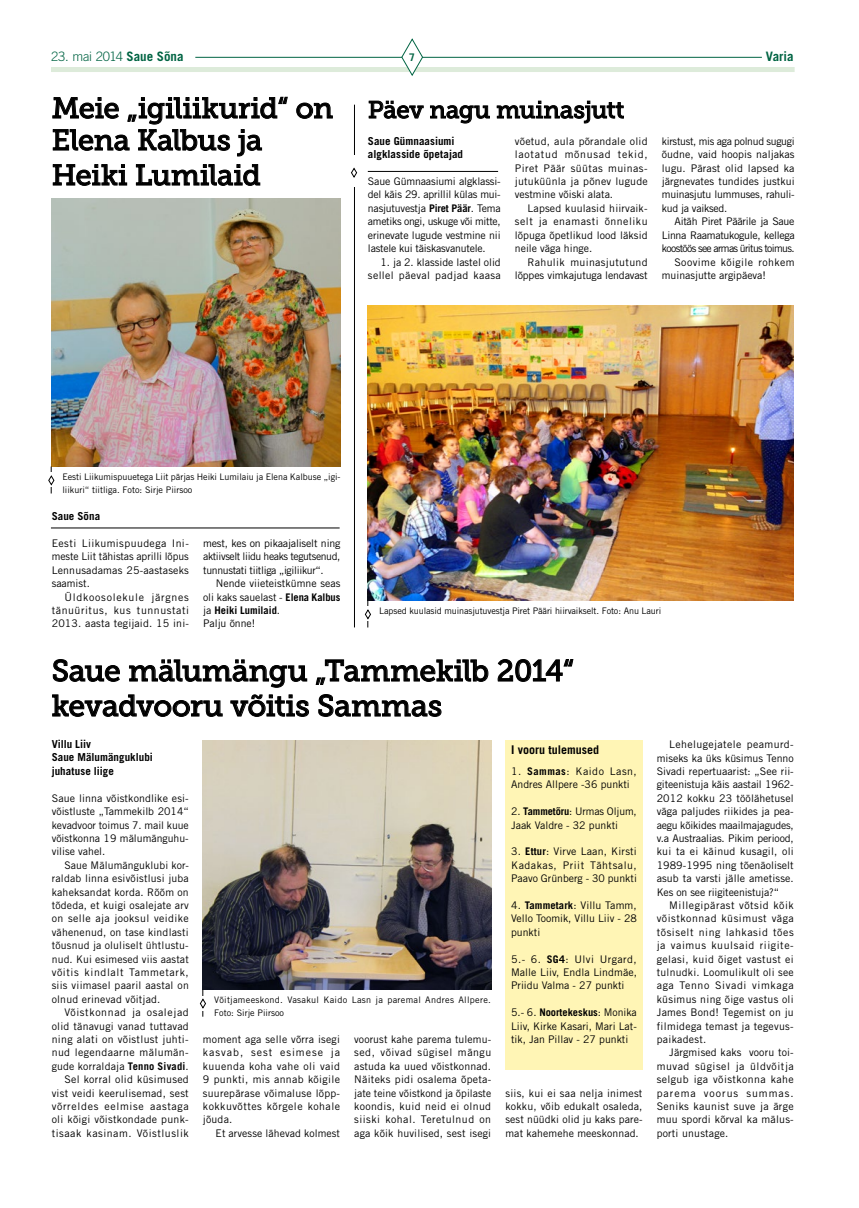
<style>
.page{position:relative;width:859px;height:1208px;background:#fff}
.page>*{position:absolute;margin:0;border:0;box-sizing:border-box;transform-origin:0 0}
.t1{font:30px/35px "Museo Slab 500";letter-spacing:-.01em;color:#000}
.t2{font:29px/32px "Museo Slab 500";letter-spacing:-.015em;color:#000}
.t3{font:24px "Museo Slab 500";letter-spacing:-.005em;color:#000}
.t4{font:300 13px "Trade Gothic LT Std";letter-spacing:-.02em;color:#006443}
.t5{font:700 13px "Trade Gothic LT Std";letter-spacing:-.005em;color:#006443}
.t6{font:700 12px "Trade Gothic LT Std";color:#000}
.t7{font:700 11px/13.4px "Trade Gothic LT Std";letter-spacing:.005em;color:#000}
.t8{font:10.5px/13.4px "Trade Gothic LT Std";letter-spacing:.01em;color:#000;text-align:justify}
.t9{font:10.5px/13.4px "Trade Gothic LT Std";letter-spacing:.03em;color:#000;text-align:right}
.t10{font:10.5px/13.4px "Trade Gothic LT Std";letter-spacing:.035em;color:#000;text-align:right}
.t11{font:10.5px/13.4px "Trade Gothic LT Std";letter-spacing:-.015em;color:#000;text-align:right}
.t12{font:10.5px "Trade Gothic LT Std";letter-spacing:-.06em;color:#000}
.t13{font:10.5px "Trade Gothic LT Std";letter-spacing:-.03em;color:#000}
.t14{font:10.5px "Trade Gothic LT Std";letter-spacing:-.025em;color:#000}
.t15{font:700 10.5px "Trade Gothic LT Std";color:#006443}
.t16{font:9px/13.4px "Trade Gothic LT Std";color:#000}
.t17{font:9px/13.4px "Trade Gothic LT Std";letter-spacing:.03em;color:#000}
.s1{font-weight:700}
</style>
<div class="page">
<hr style="left:195px;top:57px;width:567px;height:1px;background:#006443">
<div style="left:51px;top:67px;width:744px;height:5px;background:#ddebda"></div>
<svg style="left:401px;top:38px;width:22px;height:38px"></svg>
<svg style="left:368px;top:100px;width:122px;height:24px"></svg>
<svg style="left:496px;top:100px;width:128px;height:24px"></svg>
<svg style="left:296px;top:102px;width:37px;height:17px"></svg>
<svg style="left:52px;top:96px;width:236px;height:61px"></svg>
<svg style="left:52px;top:164px;width:76px;height:22px"></svg>
<svg style="left:135px;top:164px;width:126px;height:22px"></svg>
<img style="left:51px;top:198px;width:289px;height:268px">
<svg style="left:52px;top:659px;width:68px;height:23px"></svg>
<svg style="left:129px;top:659px;width:179px;height:29px"></svg>
<svg style="left:315px;top:659px;width:174px;height:26px"></svg>
<svg style="left:497px;top:659px;width:77px;height:23px"></svg>
<svg style="left:52px;top:694px;width:171px;height:23px"></svg>
<svg style="left:230px;top:694px;width:79px;height:23px"></svg>
<svg style="left:318px;top:694px;width:124px;height:23px"></svg>
<img style="left:203px;top:740px;width:288px;height:249px">
<svg style="left:200px;top:989px;width:6px;height:27px"></svg>
<div style="left:505px;top:740px;width:137px;height:329px;background:#fff5b5"></div>
<hr style="left:354px;top:105px;width:1px;height:522px;background:#000">
<svg style="left:48px;top:466px;width:7px;height:27px"></svg>
<svg style="left:365px;top:600px;width:6px;height:27px"></svg>
<img style="left:368px;top:306px;width:426px;height:294px">
<hr style="left:51px;top:528px;width:289px;height:1px;background:#000">
<hr style="left:368px;top:171px;width:130px;height:1px;background:#000">
<div style="left:354px;top:155px;width:8px;height:32px;background:#fff"></div>
<svg style="left:351px;top:167px;width:6px;height:11px"></svg>
<p class="t4" style="left:51px;top:48px;width:134px">23. mai 2014 <span class="s1">Saue Sõna</span></p>
<p class="t15" style="left:409px;top:51px;width:7px">7</p>
<p class="t5" style="left:766px;top:48px;width:29px">Varia</p>
<h3 class="t3" style="left:368px;top:96px;width:258px">Päev nagu muinasjutt</h3>
<p class="t7" style="left:368px;top:134px;width:97px">Saue Gümnaasiumi algklasside õpetajad</p>
<p class="t8" style="left:368px;top:174px;width:134px">Saue Gümnaasiumi algklassi&shy;del käis 29. aprillil külas mui&shy;nasjutuvestja <span class="s1">Piret Päär</span>. Tema ametiks ongi, uskuge või mitte, erinevate lugude vestmine nii lastele kui täiskasvanutele.</p>
<p class="t10" style="left:368px;top:255px;width:134px">1. ja 2. klasside lastel olid sellel päeval padjad kaasa</p>
<h2 class="t2" style="left:52px;top:92px;width:283px">Meie „igiliikurid“ on<br>Elena Kalbus ja</h2>
<h2 class="t2" style="left:52px;top:159px;width:210px">Heiki Lumilaid</h2>
<p class="t8" style="left:515px;top:134px;width:134px">võetud, aula põrandale olid laotatud mõnusad tekid, Piret Päär süütas muinas&shy;jutuküünla ja põnev lugude vestmine võiski alata.</p>
<p class="t8" style="left:515px;top:201px;width:134px;text-indent:13px">Lapsed kuulasid hiirvaik&shy;selt ja enamasti õnneliku lõpuga õpetlikud lood läksid neile väga hinge.</p>
<p class="t11" style="left:515px;top:255px;width:134px">Rahulik muinasjututund lõppes vimkajutuga lendavast</p>
<p class="t8" style="left:662px;top:134px;width:134px">kirstust, mis aga polnud sugugi õudne, vaid hoopis naljakas lugu. Pärast olid lapsed ka järgnevates tundides justkui muinasjutu lummuses, rahuli&shy;kud ja vaiksed.</p>
<p class="t14" style="left:674px;top:215px;width:122px">Aitäh Piret Päärile ja Saue</p>
<p class="t13" style="left:662px;top:229px;width:134px">Linna Raamatukogule, kellega</p>
<p class="t12" style="left:662px;top:242px;width:134px">koostöös see armas üritus toimus.</p>
<p class="t10" style="left:674px;top:255px;width:122px">Soovime kõigile rohkem</p>
<p class="t8" style="left:662px;top:268px;width:106px">muinasjutte argipäeva!</p>
<p class="t16" style="left:62px;top:470px;width:280px">Eesti Liikumispuuetega Liit pärjas Heiki Lumilaiu ja Elena Kalbuse „igi&shy;liikuri“ tiitliga. Foto: Sirje Piirsoo</p>
<p class="t7" style="left:52px;top:509px;width:50px">Saue Sõna</p>
<p class="t8" style="left:52px;top:536px;width:139px">Eesti Liikumispuudega Ini&shy;meste Liit tähistas aprilli lõpus Lennusadamas 25-aastaseks saamist.</p>
<p class="t8" style="left:52px;top:590px;width:139px;text-indent:13px">Üldkoosolekule järgnes tänuüritus, kus tunnustati 2013. aasta tegijaid. 15 ini-</p>
<p class="t8" style="left:203px;top:536px;width:139px">mest, kes on pikaajaliselt ning aktiivselt liidu heaks tegutsenud, tunnustati tiitliga „igiliikur“.</p>
<p class="t8" style="left:203px;top:576px;width:139px;text-align:left;text-indent:13px">Nende viieteistkümne seas oli kaks sauelast - <span class="s1">Elena Kalbus </span>ja <span class="s1">Heiki Lumilaid</span>.<br>Palju õnne!</p>
<p class="t16" style="left:379px;top:604px;width:283px">Lapsed kuulasid muinasjutuvestja Piret Pääri hiirvaikselt. Foto: Anu Lauri</p>
<h1 class="t1" style="left:52px;top:653px;width:524px">Saue mälumängu „Tammekilb 2014“ kevadvooru võitis Sammas</h1>
<p class="t7" style="left:52px;top:737px;width:103px">Villu Liiv<br>Saue Mälumänguklubi juhatuse liige</p>
<p class="t8" style="left:52px;top:791px;width:139px">Saue linna võistkondlike esi&shy;võistluste „Tammekilb 2014“ kevadvoor toimus 7. mail kuue võistkonna 19 mälumänguhu&shy;vilise vahel.</p>
<p class="t8" style="left:52px;top:858px;width:139px;text-indent:13px">Saue Mälumänguklubi kor&shy;raldab linna esivõistlusi juba kaheksandat korda. Rõõm on tõdeda, et kuigi osalejate arv on selle aja jooksul veidike vähenenud, on tase kindlasti tõusnud ja oluliselt ühtlustu&shy;nud. Kui esimesed viis aastat võitis kindlalt Tammetark, siis viimasel paaril aastal on olnud erinevad võitjad.</p>
<p class="t9" style="left:52px;top:1005px;width:139px">Võistkonnad ja osalejad olid tänavugi vanad tuttavad ning alati on võistlust juhti&shy;nud legendaarne mälumän&shy;gude korraldaja <span class="s1">Tenno Sivadi</span>.<br>Sel korral olid küsimused vist veidi keerulisemad, sest võrreldes eelmise aastaga oli kõigi võistkondade punk&shy;tisaak kasinam. Võistluslik</p>
<p class="t6" style="left:511px;top:743px;width:89px">I vooru tulemused</p>
<p class="t8" style="left:511px;top:764px;width:127px">1. <span class="s1">Sammas</span>: Kaido Lasn,<br>Andres Allpere -36 punkti</p>
<p class="t8" style="left:511px;top:804px;width:127px">2. <span class="s1">Tammetõru</span>: Urmas Oljum,<br>Jaak Valdre - 32 punkti</p>
<p class="t8" style="left:511px;top:844px;width:127px">3. <span class="s1">Ettur</span>: Virve Laan, Kirsti Kadakas, Priit Tähtsalu, Paavo Grünberg - 30 punkti</p>
<p class="t8" style="left:511px;top:898px;width:127px">4. <span class="s1">Tammetark</span>: Villu Tamm, Vello Toomik, Villu Liiv - 28 punkti</p>
<p class="t8" style="left:511px;top:952px;width:127px">5.- 6. <span class="s1">SG4</span>: Ulvi Urgard, Malle Liiv, Endla Lindmäe, Priidu Valma - 27 punkti</p>
<p class="t8" style="left:511px;top:1005px;width:127px">5.- 6. <span class="s1">Noortekeskus</span>: Monika Liiv, Kirke Kasari, Mari Lat&shy;tik, Jan Pillav - 27 punkti</p>
<p class="t17" style="left:214px;top:992px;width:278px">Võitjameeskond. Vasakul Kaido Lasn ja paremal Andres Allpere.<br>Foto: Sirje Piirsoo</p>
<p class="t8" style="left:203px;top:1032px;width:139px">moment aga selle võrra isegi kasvab, sest esimese ja kuuenda koha vahe oli vaid 9 punkti, mis annab kõigile suurepärase võimaluse lõpp&shy;kokkuvõttes kõrgele kohale jõuda.</p>
<p class="t8" style="left:216px;top:1126px;width:126px">Et arvesse lähevad kolmest</p>
<p class="t8" style="left:354px;top:1032px;width:139px">voorust kahe parema tulemu&shy;sed, võivad sügisel mängu astuda ka uued võistkonnad.<br>Näiteks pidi osalema õpeta&shy;jate teine võistkond ja õpilaste koondis, kuid neid ei olnud siiski kohal. Teretulnud on aga kõik huvilised, sest isegi</p>
<p class="t8" style="left:505px;top:1086px;width:139px">siis, kui ei saa nelja inimest kokku, võib edukalt osaleda, sest nüüdki olid ju kaks pare&shy;mat kahemehe meeskonnad.</p>
<p class="t8" style="left:657px;top:737px;width:139px;text-indent:13px">Lehelugejatele peamurd&shy;miseks ka üks küsimus Tenno Sivadi repertuaarist: „See rii&shy;giteenistuja käis aastail 1962- 2012 kokku 23 töölähetusel väga paljudes riikides ja pea&shy;aegu kõikides maailmajagudes, v.a Austraalias. Pikim periood, kui ta ei käinud kusagil, oli 1989-1995 ning tõenäoliselt asub ta varsti jälle ametisse.<br>Kes on see riigiteenistuja?“</p>
<p class="t8" style="left:657px;top:898px;width:139px;text-indent:13px">Millegipärast võtsid kõik võistkonnad küsimust väga tõsiselt ning lahkasid tões ja vaimus kuulsaid riigite&shy;gelasi, kuid õiget vastust ei tulnudki. Loomulikult oli see aga Tenno Sivadi vimkaga küsimus ning õige vastus oli James Bond! Tegemist on ju filmidega temast ja tegevus&shy;paikadest.</p>
<p class="t8" style="left:657px;top:1045px;width:139px;text-indent:13px">Järgmised kaks vooru toi&shy;muvad sügisel ja üldvõitja selgub iga võistkonna kahe parema voorus summas.<br>Seniks kaunist suve ja ärge muu spordi kõrval ka mälus&shy;porti unustage.</p>
</div>
